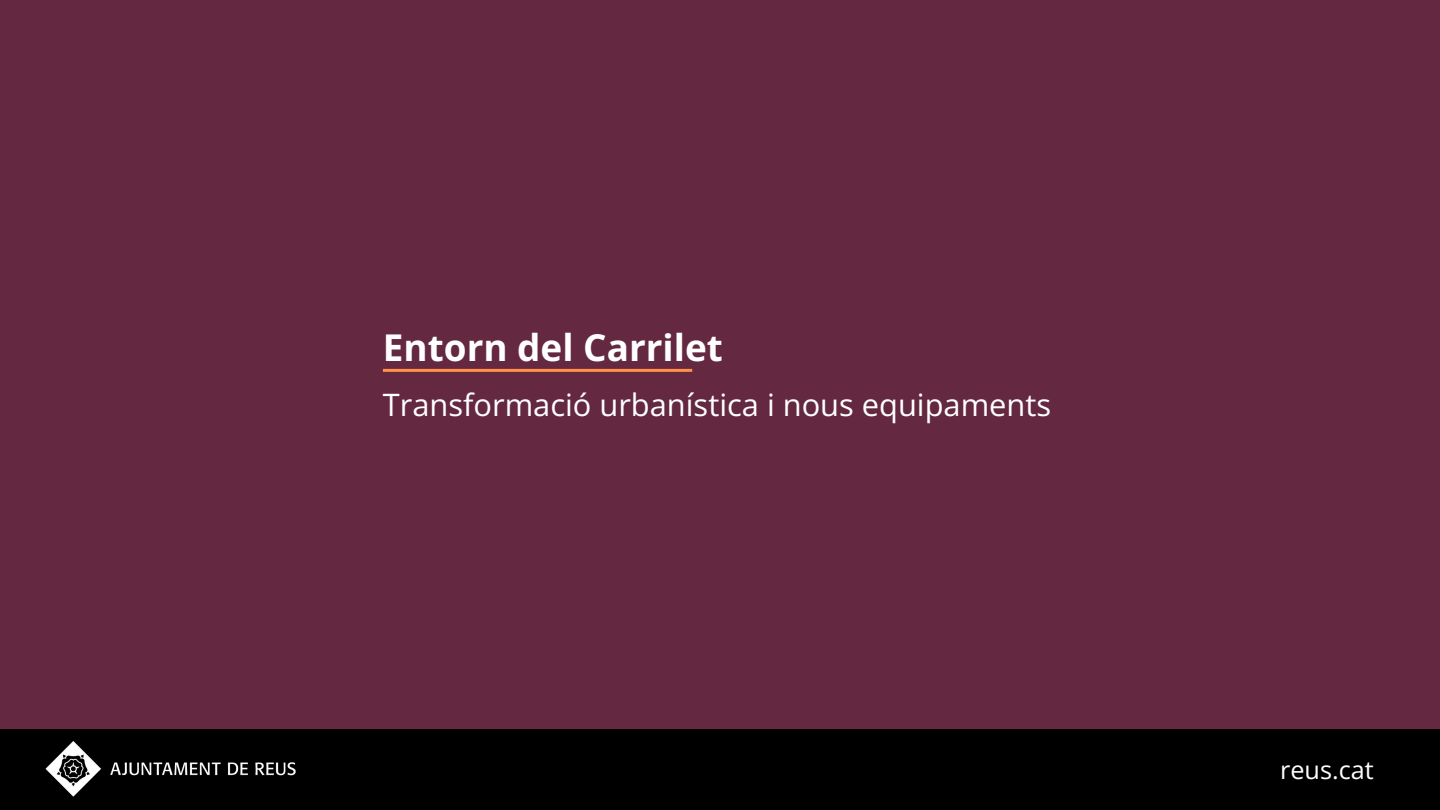
<style>
.page{position:relative;width:1440px;height:810px;background:#642841}
.page>*{position:absolute;margin:0;border:0;box-sizing:border-box;transform-origin:0 0}
.t1{font:700 36.9px "Open Sans";color:#fff}
.t2{font:30.9px "Open Sans";color:#fff}
.t3{font:25.2px "Open Sans";color:#fff}
</style>
<div class="page">
<div style="left:0;top:729px;width:1440px;height:81px;background:#000"></div>
<img style="left:45px;top:741px;width:251px;height:56px">
<hr style="left:383px;top:369px;width:309px;height:3px;background:#ff914d">
<p class="t1" style="left:383px;top:322px;width:342px">Entorn del Carrilet</p>
<p class="t2" style="left:383px;top:383px;width:670px">Transformació urbanística i nous equipaments</p>
<h2 class="t3" style="left:1280px;top:752px;width:95px">reus.cat</h2>
</div>
